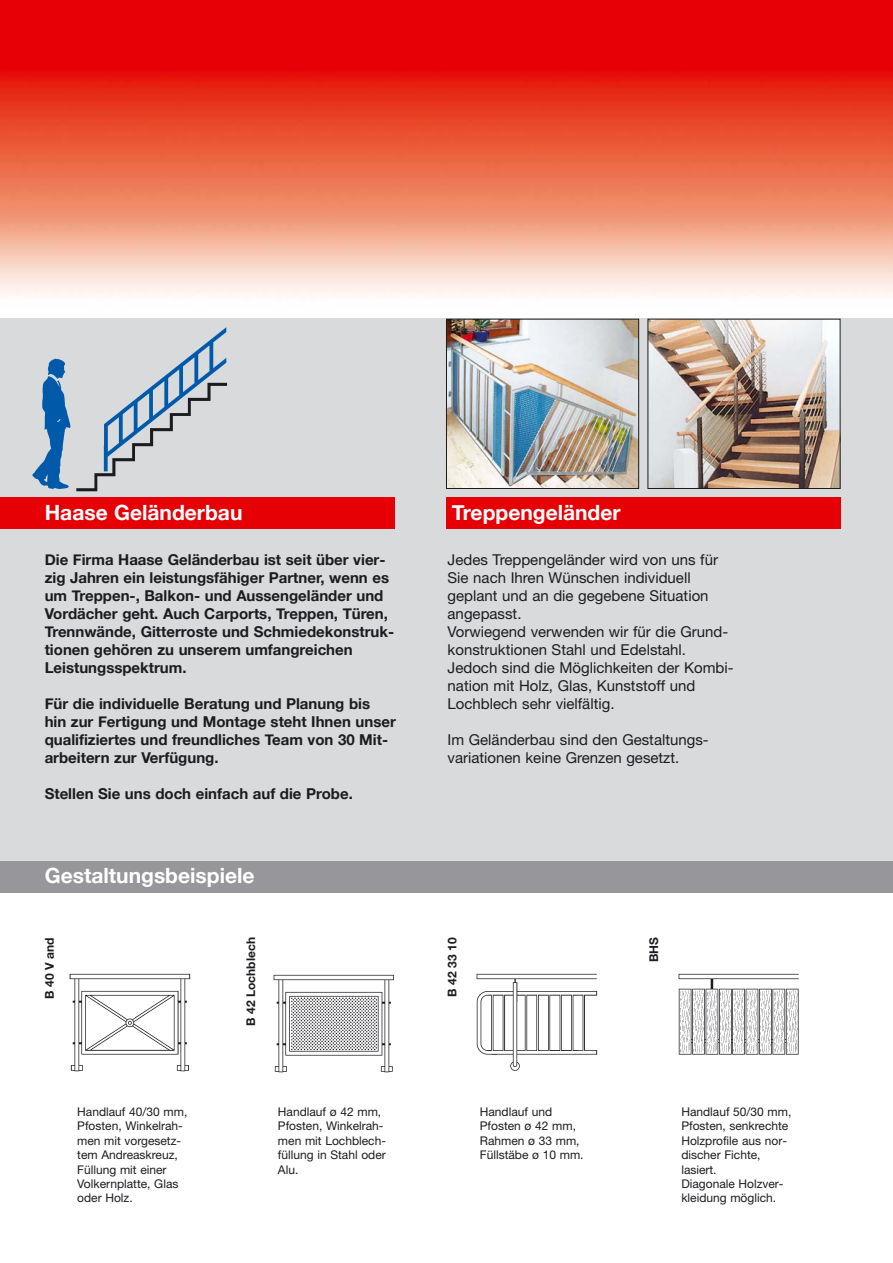
<style>
.page{position:relative;width:893px;height:1263px;background:#fff}
.page>*{position:absolute;margin:0;border:0;box-sizing:border-box;transform-origin:0 0}
.t1{font:700 21px "Helvetica Neue";color:#fff}
.t2{font:700 15px/18px "Helvetica Neue";color:#1b1c20}
.t3{font:15px/18px "Helvetica Neue";color:#1b1c20}
.t4{font:12px/14.4px "Helvetica Neue";color:#1b1c20}
.t5{font:700 12px "Helvetica Neue";color:#1b1c20}
</style>
<div class="page">
<img style="left:1px;top:0;width:892px;height:319px">
<img style="left:476px;top:973px;width:122px;height:98px">
<img style="left:273px;top:974px;width:121px;height:99px">
<img style="left:678px;top:973px;width:121px;height:82px">
<div style="left:1px;top:319px;width:892px;height:542px;background:#d8dadc"></div>
<div style="left:1px;top:861px;width:892px;height:32px;background:#97979b"></div>
<div style="left:1px;top:497px;width:394px;height:32px;background:#e60005"></div>
<div style="left:446px;top:497px;width:394px;height:32px;background:#e60005"></div>
<img style="left:69px;top:973px;width:122px;height:99px">
<img style="left:32px;top:327px;width:196px;height:165px">
<img style="left:448px;top:321px;width:189px;height:166px">
<div style="left:446px;top:319px;width:193px;height:170px;border:1px solid #1b1c20"></div>
<img style="left:650px;top:321px;width:188px;height:166px">
<div style="left:648px;top:319px;width:192px;height:170px;border:1px solid #1b1c20"></div>
<p class="t1" style="left:45px;top:499px;width:199px">Haase Geländerbau</p>
<p class="t1" style="left:452px;top:499px;width:170px">Treppengeländer</p>
<p class="t2" style="left:45px;top:550px;width:351px">Die Firma Haase Geländerbau ist seit über vier&shy;zig Jahren ein leistungsfähiger Partner, wenn es um Treppen-, Balkon- und Aussengeländer und Vordächer geht. Auch Carports, Treppen, Türen, Trennwände, Gitterroste und Schmiedekonstruk&shy;tionen gehören zu unserem umfangreichen Leistungsspektrum.</p>
<p class="t2" style="left:45px;top:694px;width:353px">Für die individuelle Beratung und Planung bis<br>hin zur Fertigung und Montage steht Ihnen unser qualifiziertes und freundliches Team von 30 Mit&shy;arbeitern zur Verfügung.</p>
<p class="t2" style="left:45px;top:784px;width:310px">Stellen Sie uns doch einfach auf die Probe.</p>
<p class="t3" style="left:448px;top:552px;width:288px">Jedes Treppengeländer wird von uns für Sie nach Ihren Wünschen individuell geplant und an die gegebene Situation angepasst.<br>Vorwiegend verwenden wir für die Grund&shy;konstruktionen Stahl und Edelstahl.<br>Jedoch sind die Möglichkeiten der Kombi&shy;nation mit Holz, Glas, Kunststoff und Lochblech sehr vielfältig.</p>
<p class="t3" style="left:448px;top:732px;width:263px">Im Geländerbau sind den Gestaltungs&shy;variationen keine Grenzen gesetzt.</p>
<p class="t1" style="left:45px;top:862px;width:211px">Gestaltungsbeispiele</p>
<p class="t5" style="left:42px;top:999px;width:63px;rotate:-90deg">B 40 V and</p>
<p class="t4" style="left:77px;top:1106px;width:112px">Handlauf 40/30 mm,<br>Pfosten, Winkelrah&shy;men mit vorgesetz&shy;tem Andreaskreuz,<br>Füllung mit einer<br>Volkernplatte, Glas oder Holz.</p>
<p class="t5" style="left:243px;top:1026px;width:90px;rotate:-90deg">B 42 Lochblech</p>
<p class="t5" style="left:445px;top:997px;width:61px;rotate:-90deg">B 42 33 10</p>
<p class="t5" style="left:646px;top:962px;width:27px;rotate:-90deg">BHS</p>
<p class="t4" style="left:278px;top:1106px;width:110px">Handlauf ø 42 mm,<br>Pfosten, Winkelrah&shy;men mit Lochblech&shy;füllung in Stahl oder<br>Alu.</p>
<p class="t4" style="left:480px;top:1106px;width:105px">Handlauf und<br>Pfosten ø 42 mm,<br>Rahmen ø 33 mm,<br>Füllstäbe ø 10 mm.</p>
<p class="t4" style="left:681px;top:1106px;width:112px">Handlauf 50/30 mm,<br>Pfosten, senkrechte<br>Holzprofile aus nor&shy;discher Fichte, lasiert.<br>Diagonale Holzver&shy;kleidung möglich.</p>
</div>
